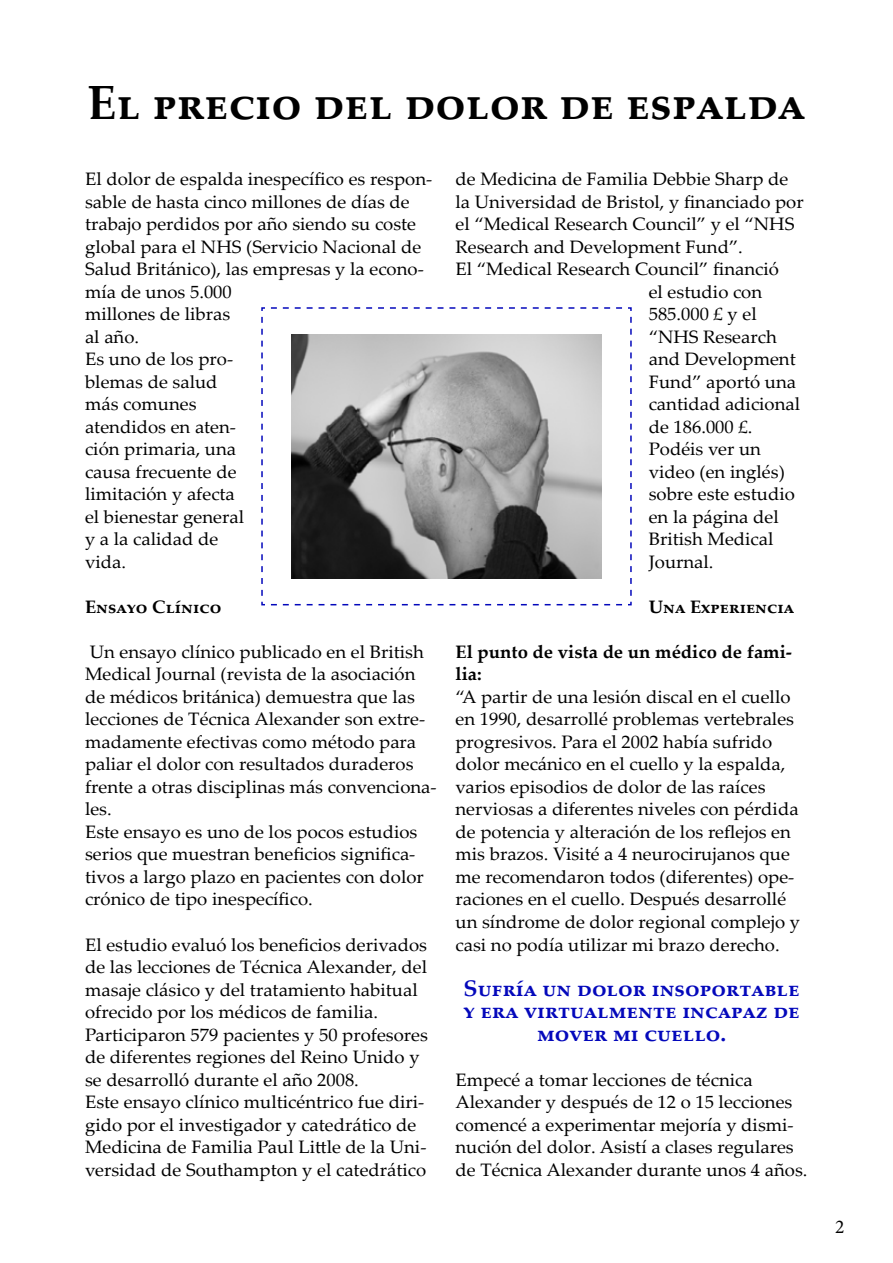
<style>
.page{position:relative;width:893px;height:1263px;background:#fff}
.page>*{position:absolute;margin:0;border:0;box-sizing:border-box;transform-origin:0 0}
.t1{font:700 48px "Palatino Linotype";color:#000}
.t2{font:700 22.5px/22.5px "Palatino Linotype";color:#0408bb;text-align:center}
.t3{font:19.5px "Minion Pro";color:#000}
.t4{font:18px/22.5px "Palatino Linotype";color:#000}
.t5{font:700 18px/22.5px "Palatino Linotype";color:#000}
</style>
<div class="page">
<svg style="left:261px;top:307px;width:371px;height:299px"></svg>
<h1 class="t1" style="left:88px;top:69px;width:716px">El precio del dolor de espalda</h1>
<p class="t4" style="left:85px;top:167px;width:349px">El dolor de espalda inespecífico es respon&shy;sable de hasta cinco millones de días de trabajo perdidos por año siendo su coste global para el NHS (Servicio Nacional de<br>Salud Británico), las empresas y la econo&shy;mía de unos 5.000<br>millones de libras<br>al año.<br>Es uno de los pro-<br>blemas de salud<br>más comunes<br>atendidos en aten-<br>ción primaria, una<br>causa frecuente de<br>limitación y afecta<br>el bienestar general<br>y a la calidad de<br>vida.</p>
<p class="t5" style="left:85px;top:595px;width:138px">Ensayo Clínico</p>
<p class="t4" style="left:85px;top:640px;width:353px">Un ensayo clínico publicado en el British Medical Journal (revista de la asociación de médicos británica) demuestra que las lecciones de Técnica Alexander son extre&shy;madamente efectivas como método para paliar el dolor con resultados duraderos frente a otras disciplinas más convenciona&shy;les.<br>Este ensayo es uno de los pocos estudios serios que muestran beneficios significa&shy;tivos a largo plazo en pacientes con dolor crónico de tipo inespecífico.</p>
<p class="t4" style="left:85px;top:932px;width:344px">El estudio evaluó los beneficios derivados de las lecciones de Técnica Alexander, del masaje clásico y del tratamiento habitual ofrecido por los médicos de familia.<br>Participaron 579 pacientes y 50 profesores de diferentes regiones del Reino Unido y se desarrolló durante el año 2008.<br>Este ensayo clínico multicéntrico fue diri&shy;gido por el investigador y catedrático de Medicina de Familia Paul Little de la Uni&shy;versidad de Southampton y el catedrático</p>
<p class="t4" style="left:455px;top:167px;width:334px">de Medicina de Familia Debbie Sharp de</p>
<p class="t4" style="left:455px;top:190px;width:350px">la Universidad de Bristol, y financiado por</p>
<p class="t4" style="left:455px;top:212px;width:340px">el “Medical Research Council” y el “NHS</p>
<p class="t4" style="left:455px;top:235px;width:289px">Research and Development Fund”.</p>
<p class="t4" style="left:455px;top:257px;width:325px">El “Medical Research Council” financió</p>
<p class="t4" style="left:649px;top:280px;width:115px">el estudio con</p>
<p class="t4" style="left:649px;top:302px;width:110px">585.000 £ y el</p>
<p class="t4" style="left:649px;top:325px;width:130px">“NHS Research</p>
<p class="t4" style="left:649px;top:347px;width:149px">and Development</p>
<p class="t4" style="left:649px;top:370px;width:149px">Fund” aportó una</p>
<p class="t4" style="left:649px;top:392px;width:153px">cantidad adicional</p>
<p class="t4" style="left:649px;top:415px;width:105px">de 186.000 £.</p>
<p class="t4" style="left:649px;top:437px;width:114px">Podéis ver un</p>
<p class="t4" style="left:649px;top:460px;width:138px">video (en inglés)</p>
<p class="t4" style="left:649px;top:482px;width:148px">sobre este estudio</p>
<p class="t4" style="left:649px;top:505px;width:132px">en la página del</p>
<p class="t4" style="left:649px;top:527px;width:126px">British Medical</p>
<p class="t4" style="left:649px;top:550px;width:66px">Journal.</p>
<p class="t5" style="left:649px;top:595px;width:146px">Una Experiencia</p>
<p class="t5" style="left:455px;top:640px;width:338px">El punto de vista de un médico de fami&shy;lia:</p>
<p class="t4" style="left:455px;top:685px;width:346px">“A partir de una lesión discal en el cuello en 1990, desarrollé problemas vertebrales progresivos. Para el 2002 había sufrido dolor mecánico en el cuello y la espalda, varios episodios de dolor de las raíces nerviosas a diferentes niveles con pérdida de potencia y alteración de los reflejos en mis brazos. Visité a 4 neurocirujanos que me recomendaron todos (diferentes) ope&shy;raciones en el cuello. Después desarrollé un síndrome de dolor regional complejo y casi no podía utilizar mi brazo derecho.</p>
<p class="t2" style="left:464px;top:976px;width:338px">Sufría un dolor insoportable y era virtualmente incapaz de mover mi cuello.</p>
<p class="t4" style="left:455px;top:1067px;width:354px">Empecé a tomar lecciones de técnica Alexander y después de 12 o 15 lecciones comencé a experimentar mejoría y dismi&shy;nución del dolor. Asistí a clases regulares de Técnica Alexander durante unos 4 años.</p>
<p class="t3" style="left:835px;top:1213px;width:11px">2</p>
</div>
